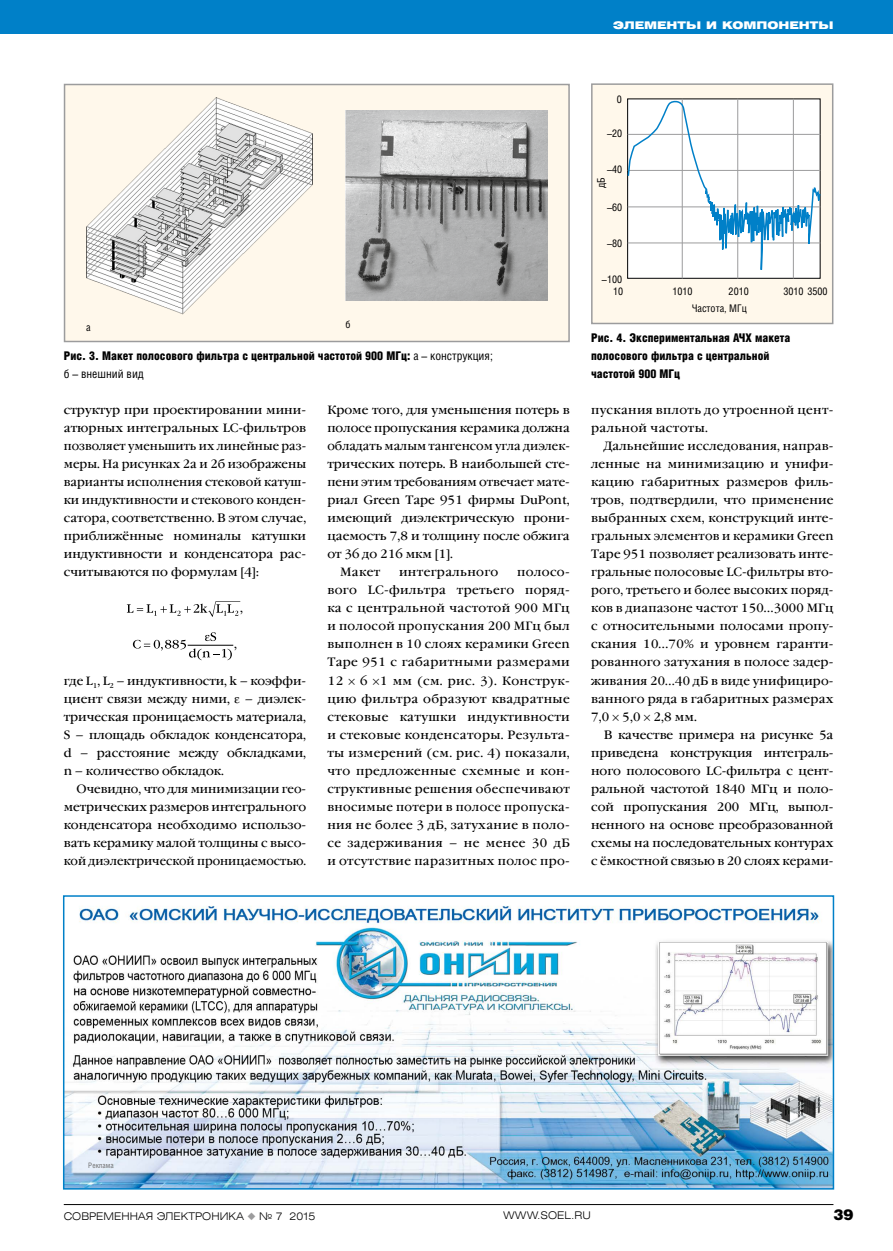
<style>
.page{position:relative;width:893px;height:1251px;background:#fff}
.page>*{position:absolute;margin:0;border:0;box-sizing:border-box;transform-origin:0 0}
.t1{font:900 15px "Helios";color:#000}
.t2{font:12px/18px "Garamond Book C";color:#000;text-align:justify}
.t3{font:900 12px/18px "Helios Cond";color:#000}
.t4{font:12px/18px "Garamond Book C";letter-spacing:.03em;color:#000}
.t5{font:12px "Garamond Book C";color:#000;scale:.96 1}
.t6{font:10.5px/12.1px "Helios Cond";color:#000;text-align:right}
.t7{font:300 10.5px "Helios Ext";color:#000}
.t8{font:900 10.5px "Helios Ext";color:#fff}
.t9{font:7.5px "Helios Cond";color:#6e6e6e}
.s1{font-weight:400}
.s2{color:#9c9c9d}
</style>
<div class="page">
<div style="left:0;top:0;width:893px;height:34px;background:#0080c8"></div>
<hr style="left:64px;top:1203px;width:769px;height:1px;background:#000">
<div style="left:592px;top:84px;width:241px;height:239px;background:#fff8eb"></div>
<svg style="left:627px;top:98px;width:194px;height:181px;background:#e3ecf1"></svg>
<div style="left:591px;top:83px;width:242px;height:241px;border:2px solid #9c9c9d"></div>
<div style="left:64px;top:84px;width:506px;height:258px;background:#fff8eb;border:2px solid #9c9c9d"></div>
<img style="left:66px;top:905px;width:765px;height:281px">
<div style="left:63px;top:895px;width:771px;height:294px;border:2px solid #0080c8"></div>
<svg style="left:127px;top:601px;width:113px;height:15px"></svg>
<hr style="left:188px;top:644px;width:45px;height:1px;background:#000">
<svg style="left:133px;top:632px;width:99px;height:28px"></svg>
<img style="left:86px;top:97px;width:227px;height:218px">
<img style="left:345px;top:111px;width:203px;height:189px">
<p class="t8" style="left:613px;top:19px;width:222px">Элементы и компоненты</p>
<p class="t6" style="left:617px;top:93px;width:7px">0</p>
<p class="t6" style="left:607px;top:127px;width:17px">–20</p>
<p class="t6" style="left:86px;top:320px;width:6px">а</p>
<p class="t6" style="left:345px;top:318px;width:7px">б</p>
<p class="t3" style="left:64px;top:347px;width:431px">Рис. 3. Макет полосового фильтра с центральной частотой 900 МГц: <span class="s1">а – конструкция; б – внешний вид</span></p>
<p class="t2" style="left:64px;top:401px;width:244px">структур при проектировании мини&shy;атюрных интегральных LC-фильтров позволяет уменьшить их линейные раз&shy;меры. На рисунках 2а и 2б изображены варианты исполнения стековой катуш&shy;ки индуктивности и стекового конден&shy;сатора, соответственно. В этом случае, приближённые номиналы катушки индуктивности и конденсатора рас&shy;считываются по формулам [4]:</p>
<p class="t2" style="left:240px;top:599px;width:4px">,</p>
<p class="t2" style="left:234px;top:635px;width:4px">,</p>
<p class="t2" style="left:64px;top:671px;width:244px">где L<sub>1</sub>, L<sub>2</sub> – индуктивности, k – коэффи&shy;циент связи между ними, – диэлек&shy;трическая проницаемость материала, S – площадь обкладок конденсатора, d – расстояние между обкладками, n – количество обкладок.</p>
<p class="t2" style="left:64px;top:779px;width:244px;text-indent:13px">Очевидно, что для минимизации гео&shy;метрических размеров интегрального конденсатора необходимо использо&shy;вать керамику малой толщины с высо&shy;кой диэлектрической проницаемостью.</p>
<p class="t2" style="left:327px;top:401px;width:244px">Кроме того, для уменьшения потерь в</p>
<p class="t2" style="left:327px;top:419px;width:244px">полосе пропускания керамика должна</p>
<p class="t5" style="left:327px;top:439px;width:254px">обладать малым тангенсом угла диэлек-</p>
<p class="t2" style="left:327px;top:455px;width:244px">трических потерь. В наибольшей сте-</p>
<p class="t2" style="left:327px;top:473px;width:244px">пени этим требованиям отвечает мате-</p>
<p class="t2" style="left:327px;top:491px;width:244px">риал Green Tape 951 фирмы DuPont,</p>
<p class="t2" style="left:327px;top:509px;width:244px">имеющий диэлектрическую прони-</p>
<p class="t2" style="left:327px;top:527px;width:244px">цаемость 7,8 и толщину после обжига</p>
<p class="t2" style="left:327px;top:545px;width:127px">от 36 до 216 мкм [1].</p>
<p class="t2" style="left:340px;top:563px;width:42px">Макет</p>
<p class="t4" style="left:399px;top:563px;width:101px">интегрального</p>
<p class="t2" style="left:327px;top:563px;width:244px;text-indent:190px">полосо&shy;вого LC-фильтра третьего поряд&shy;ка с центральной частотой 900 МГц и полосой пропускания 200 МГц был выполнен в 10 слоях керамики Green Tape 951 с габаритными размерами 12</p>
<p class="t2" style="left:327px;top:671px;width:244px;text-indent:33px">6 1 мм (см. рис. 3). Конструк&shy;цию фильтра образуют квадратные стековые катушки индуктивности и стековые конденсаторы. Результа&shy;ты измерений (см. рис. 4) показали, что предложенные схемные и кон&shy;структивные решения обеспечивают вносимые потери в полосе пропуска&shy;ния не более 3 дБ, затухание в поло&shy;се задерживания – не менее 30 дБ и отсутствие паразитных полос про-</p>
<p class="t6" style="left:607px;top:163px;width:17px">–40</p>
<p class="t6" style="left:607px;top:201px;width:17px">–60</p>
<p class="t6" style="left:595px;top:188px;width:12px;rotate:-90deg">дБ</p>
<p class="t6" style="left:607px;top:237px;width:17px">–80</p>
<p class="t6" style="left:602px;top:273px;width:23px">–100<br>10</p>
<p class="t6" style="left:672px;top:285px;width:22px">1010</p>
<p class="t6" style="left:729px;top:285px;width:22px">2010</p>
<p class="t6" style="left:783px;top:285px;width:46px">3010 3500</p>
<p class="t6" style="left:692px;top:302px;width:57px">Частота, МГц</p>
<p class="t3" style="left:591px;top:329px;width:201px">Рис. 4. Экспериментальная АЧХ макета полосового фильтра с центральной частотой 900 МГц</p>
<p class="t4" style="left:591px;top:401px;width:243px">пускания вплоть до утроенной цент&shy;ральной частоты.</p>
<p class="t2" style="left:591px;top:437px;width:244px;text-indent:13px">Дальнейшие исследования, направ&shy;ленные на минимизацию и унифи&shy;кацию габаритных размеров филь&shy;тров, подтвердили, что применение выбранных схем, конструкций инте&shy;гральных элементов и керамики Green Tape 951 позволяет реализовать инте&shy;гральные полосовые LC-фильтры вто&shy;рого, третьего и более высоких поряд&shy;ков в диапазоне частот 150…3000 МГц с относительными полосами пропу&shy;скания 10…70% и уровнем гаранти&shy;рованного затухания в полосе задер&shy;живания 20…40 дБ в виде унифициро&shy;ванного ряда в габаритных размерах 7,0 5,0 2,8 мм.</p>
<p class="t2" style="left:591px;top:725px;width:244px;text-indent:13px">В качестве примера на рисунке 5а приведена конструкция интеграль&shy;ного полосового LC-фильтра с цент&shy;ральной частотой 1840 МГц и поло&shy;сой пропускания 200 МГц, выпол&shy;ненного на основе преобразованной схемы на последовательных контурах с ёмкостной связью в 20 слоях керами-</p>
<p class="t9" style="left:88px;top:1160px;width:27px">Реклама</p>
<p class="t7" style="left:64px;top:1208px;width:253px">СОВРЕМЕННАЯ ЭЛЕКТРОНИКА <span class="s2">◆</span> № 7 2015</p>
<p class="t7" style="left:503px;top:1208px;width:89px">WWW.SOEL.RU</p>
<p class="t1" style="left:833px;top:1204px;width:22px">39</p>
</div>
